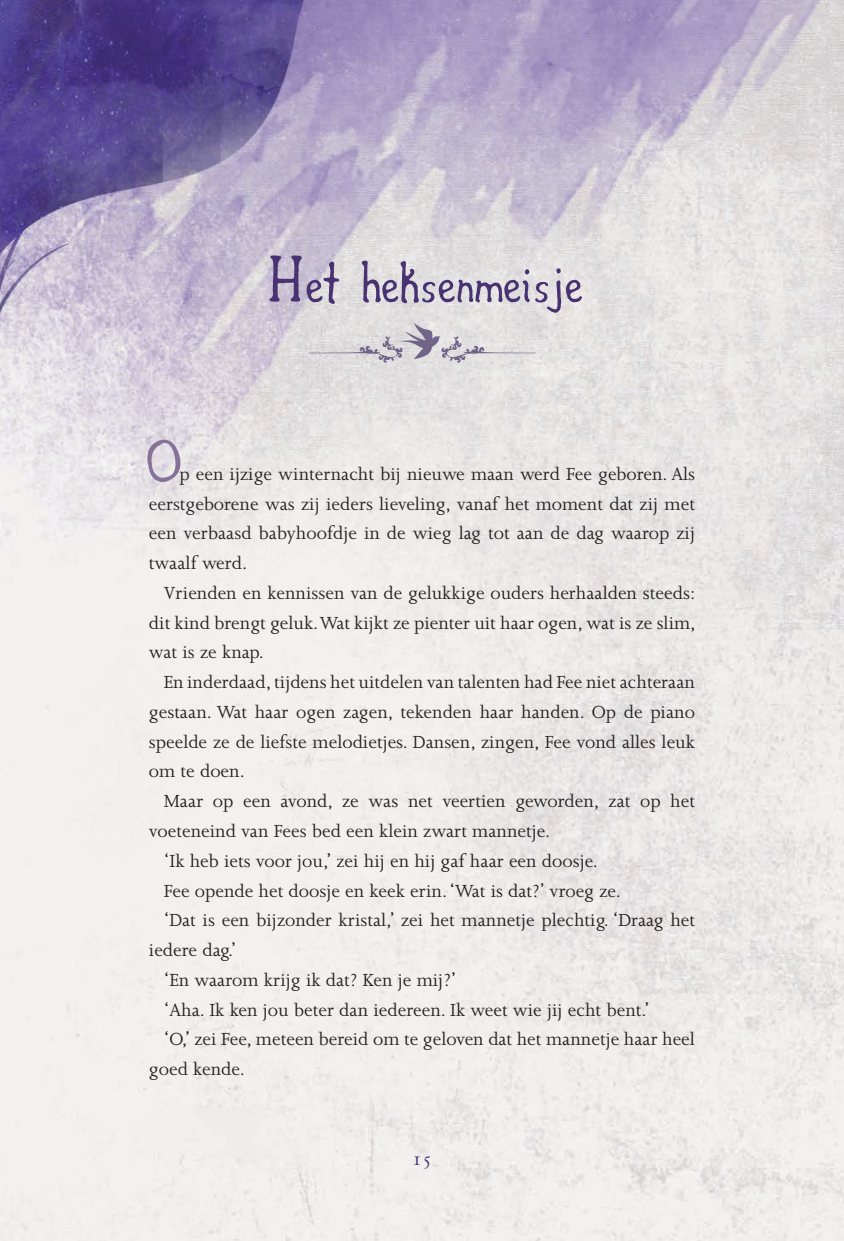
<style>
.page{position:relative;width:844px;height:1241px;background:#fff}
.page>*{position:absolute;margin:0;border:0;box-sizing:border-box;transform-origin:0 0}
.t1{font:61.25px "Secret Society";color:#493272}
.t2{font:56px "Secret Society";color:#867199}
.t3{font:20.12px/29.8px "Joanna MT Std";color:#231f20;text-align:justify}
.t4{font:20.12px "Adobe Garamond Pro";color:#493272}
</style>
<div class="page">
<img style="left:0;top:0;width:843px;height:1240px">
<svg style="left:308px;top:322px;width:227px;height:41px;background:#d4d1d5"></svg>
<h1 class="t1" style="left:264px;top:255px;width:318px">Het heksenmeisje</h1>
<h2 class="t2" style="left:145px;top:437px;width:35px">O</h2>
<p class="t3" style="left:149px;top:459px;width:547px;text-indent:30px">p een ijzige winternacht bij nieuwe maan werd Fee geboren. Als eerstgeborene was zij ieders lieveling, vanaf het moment dat zij met een verbaasd babyhoofdje in de wieg lag tot aan de dag waarop zij twaalf werd.</p>
<p class="t3" style="left:149px;top:578px;width:548px;text-indent:15px">Vrienden en kennissen van de gelukkige ouders herhaalden steeds: dit kind brengt geluk. Wat kijkt ze pienter uit haar ogen, wat is ze slim, wat is ze knap.</p>
<p class="t3" style="left:149px;top:667px;width:547px;text-indent:15px">En inderdaad, tijdens het uitdelen van talenten had Fee niet achteraan gestaan. Wat haar ogen zagen, tekenden haar handen. Op de piano speelde ze de liefste melodietjes. Dansen, zingen, Fee vond alles leuk om te doen.</p>
<p class="t3" style="left:164px;top:786px;width:532px">Maar op een avond, ze was net veertien geworden, zat op het</p>
<p class="t3" style="left:149px;top:816px;width:402px">voeteneind van Fees bed een klein zwart mannetje.</p>
<p class="t3" style="left:164px;top:845px;width:435px">‘Ik heb iets voor jou,’ zei hij en hij gaf haar een doosje.</p>
<p class="t3" style="left:164px;top:875px;width:458px">Fee opende het doosje en keek erin. ‘Wat is dat?’ vroeg ze.</p>
<p class="t3" style="left:164px;top:905px;width:532px">‘Dat is een bijzonder kristal,’ zei het mannetje plechtig. ‘Draag het</p>
<p class="t3" style="left:149px;top:935px;width:89px">iedere dag.’</p>
<p class="t3" style="left:164px;top:964px;width:294px">‘En waarom krijg ik dat? Ken je mij?’</p>
<p class="t3" style="left:164px;top:994px;width:487px">‘Aha. Ik ken jou beter dan iedereen. Ik weet wie jij echt bent.’</p>
<p class="t3" style="left:164px;top:1024px;width:532px">‘O,’ zei Fee, meteen bereid om te geloven dat het mannetje haar heel</p>
<p class="t3" style="left:149px;top:1054px;width:97px">goed kende.</p>
<p class="t4" style="left:412px;top:1145px;width:21px">15</p>
</div>
